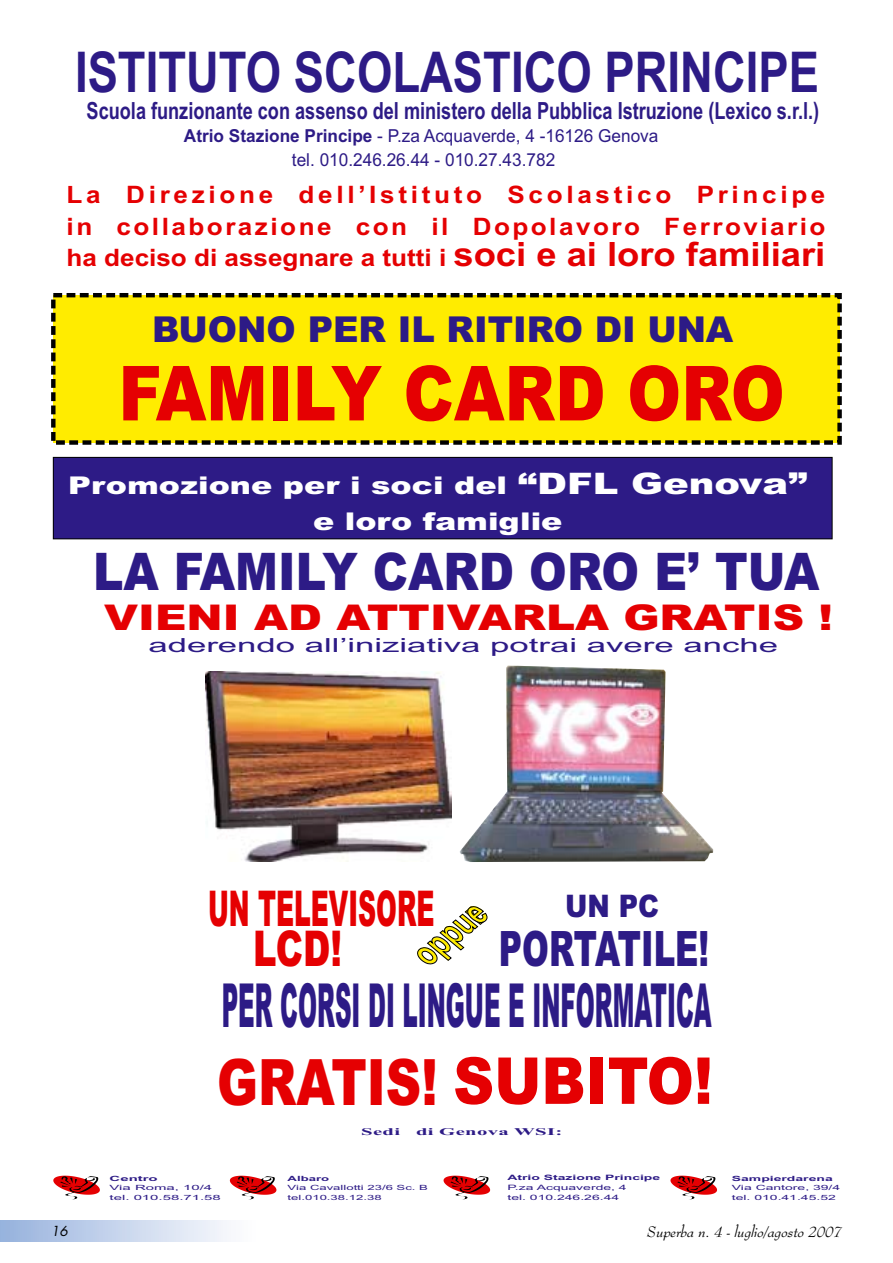
<style>
.page{position:relative;width:893px;height:1263px;background:#fff}
.page>*{position:absolute;margin:0;border:0;box-sizing:border-box;transform-origin:0 0}
.t1{font:900 76.05px "Arial";color:#e50002;scale:.85 1}
.t2{font:900 64.05px "Arial";color:#e50002;scale:.77 1}
.t3{font:900 60.75px "Arial";color:#2d1b86;scale:.38 1}
.t4{font:700 56.25px "Arial";color:#2d1b86;scale:.81 1}
.t5{font:900 51.9px "Arial";color:#2d1b86;scale:.88 1}
.t6{font:900 49.35px/40.3px "Arial";color:#e50002;scale:.51 1}
.t7{font:900 48.75px "Arial";color:#2d1b86;scale:.66 1}
.t8{font:900 35.7px "Arial";color:#2d1b86}
.t9{font:900 35.55px "Arial";color:#e50002;scale:1.23 1}
.t10{font:900 31.05px "Arial";color:#2d1b86;scale:.86 1}
.t11{font:900 24.45px/36.2px "Arial";color:#fff;text-align:center;scale:1.3 1}
.t12{font:700 24px/31.5px "Arial";letter-spacing:.095em;color:#e50002;text-align:justify;scale:1.09 1}
.t13{font:700 23.7px "Arial";color:#2d1b86;scale:.77 1}
.t14{font:19.5px "Arial";color:#2d1b86;scale:1.79 1}
.t15{font:17.85px/24px "Arial";color:#2d1b86;text-align:center;scale:.96 1}
.t16{font:italic 15px "Bernhard Modern BT";color:#000}
.t17{font:italic 13.5px "Futura";color:#000}
.t18{font:700 10.2px "Times New Roman";letter-spacing:.02em;color:#2d1b86;scale:2.01 1}
.t19{font:7.35px/9.9px "Arial";color:#2d1b86;scale:1.89 1}
.t20{font:700 7.35px "Arial";color:#2d1b86;scale:1.89 1}
.t21{font:7.2px/9.6px "Arial";color:#2d1b86;scale:1.83 1}
.t22{font:7.2px/9.6px "Arial";color:#2d1b86;scale:1.95 1}
.t23{font:7.2px/9.6px "Arial";color:#2d1b86;scale:2.09 1}
.t24{font:700 7.2px "Arial";color:#2d1b86;scale:1.95 1}
.t25{font:700 7.2px "Arial";color:#2d1b86;scale:2.09 1}
.t26{font:700 7.2px "Arial";color:#2d1b86;scale:1.83 1}
.s1{font-weight:700}
.s2{font-size:33.45px}
.s3{font-size:29.7px}
.s4{font-size:64.65px}
</style>
<div class="page">
<div style="left:53px;top:457px;width:779px;height:82px;background:#2d1b86"></div>
<div style="left:53px;top:457px;width:779px;height:82px;border:1px solid #000"></div>
<img style="left:460px;top:665px;width:253px;height:197px">
<img style="left:206px;top:671px;width:246px;height:190px">
<svg style="left:53px;top:1176px;width:47px;height:23px"></svg>
<svg style="left:670px;top:1176px;width:47px;height:23px"></svg>
<svg style="left:230px;top:1176px;width:46px;height:23px"></svg>
<svg style="left:444px;top:1176px;width:46px;height:23px"></svg>
<div style="left:53px;top:295px;width:787px;height:147px;background:#ffec00"></div>
<div style="left:51px;top:293px;width:791px;height:152px;border:4px dashed #000"></div>
<div style="left:0;top:1220px;width:255px;height:22px;background:linear-gradient(to right,#97b2dd,#fff)"></div>
<svg style="left:417px;top:906px;width:71px;height:59px"></svg>
<h3 class="t4" style="left:75px;top:36px;width:920px">ISTITUTO SCOLASTICO PRINCIPE</h3>
<p class="t15" style="left:184px;top:126px;width:496px"><span class="s1">Atrio Stazione Principe</span> - P.za Acquaverde, 4 -16126 Genova tel. 010.246.26.44 - 010.27.43.782</p>
<p class="t13" style="left:87px;top:95px;width:953px">Scuola funzionante con assenso del ministero della Pubblica Istruzione (Lexico s.r.l.)</p>
<p class="t12" style="left:67px;top:182px;width:698px">La Direzione dell’Istituto Scolastico Principe in collaborazione con il Dopolavoro Ferroviario ha deciso di assegnare a tutti i <span class="s2">soci e ai loro familiari</span></p>
<h3 class="t8" style="left:152px;top:307px;width:583px">BUONO PER IL RITIRO DI UNA</h3>
<h1 class="t1" style="left:119px;top:344px;width:785px">FAMILY CARD ORO</h1>
<p class="t11" style="left:68px;top:470px;width:570px">Promozione per i soci del <span class="s3">“DFL Genova” </span>e loro famiglie</p>
<h3 class="t5" style="left:93px;top:538px;width:827px">LA FAMILY CARD ORO E’ TUA</h3>
<h3 class="t9" style="left:104px;top:594px;width:594px">VIENI AD ATTIVARLA GRATIS !</h3>
<p class="t14" style="left:148px;top:633px;width:353px">aderendo all’iniziativa potrai avere anche</p>
<h3 class="t6" style="left:253px;top:893px;width:357px;text-indent:-45px">UN TELEVISORE<br>LCD!</h3>
<p class="t10" style="left:565px;top:886px;width:111px">UN PC</p>
<h3 class="t7" style="left:499px;top:917px;width:320px">PORTATILE!</h3>
<h3 class="t3" style="left:222px;top:966px;width:1291px">PER CORSI DI LINGUE E INFORMATICA</h3>
<h2 class="t2" style="left:217px;top:1041px;width:645px">GRATIS! <span class="s4">SUBITO!</span></h2>
<p class="t25" style="left:110px;top:1173px;width:25px">Centro</p>
<p class="t23" style="left:110px;top:1183px;width:55px">Via Roma, 10/4 tel. 010.58.71.58</p>
<p class="t18" style="left:361px;top:1124px;width:21px">Sedi</p>
<p class="t18" style="left:416px;top:1124px;width:74px">di Genova WSI:</p>
<p class="t26" style="left:288px;top:1173px;width:24px">Albaro</p>
<p class="t21" style="left:288px;top:1183px;width:78px">Via Cavallotti 23/6 Sc. B tel.010.38.12.38</p>
<p class="t20" style="left:507px;top:1172px;width:82px">Atrio Stazione Principe</p>
<p class="t19" style="left:507px;top:1183px;width:65px">P.za Acquaverde, 4 tel. 010.246.26.44</p>
<p class="t24" style="left:732px;top:1173px;width:53px">Sampierdarena</p>
<p class="t22" style="left:732px;top:1183px;width:57px">Via Cantore, 39/4 tel. 010.41.45.52</p>
<p class="t17" style="left:51px;top:1222px;width:18px">16</p>
<p class="t16" style="left:647px;top:1222px;width:196px">Superba n. 4 - luglio/agosto 2007</p>
</div>
